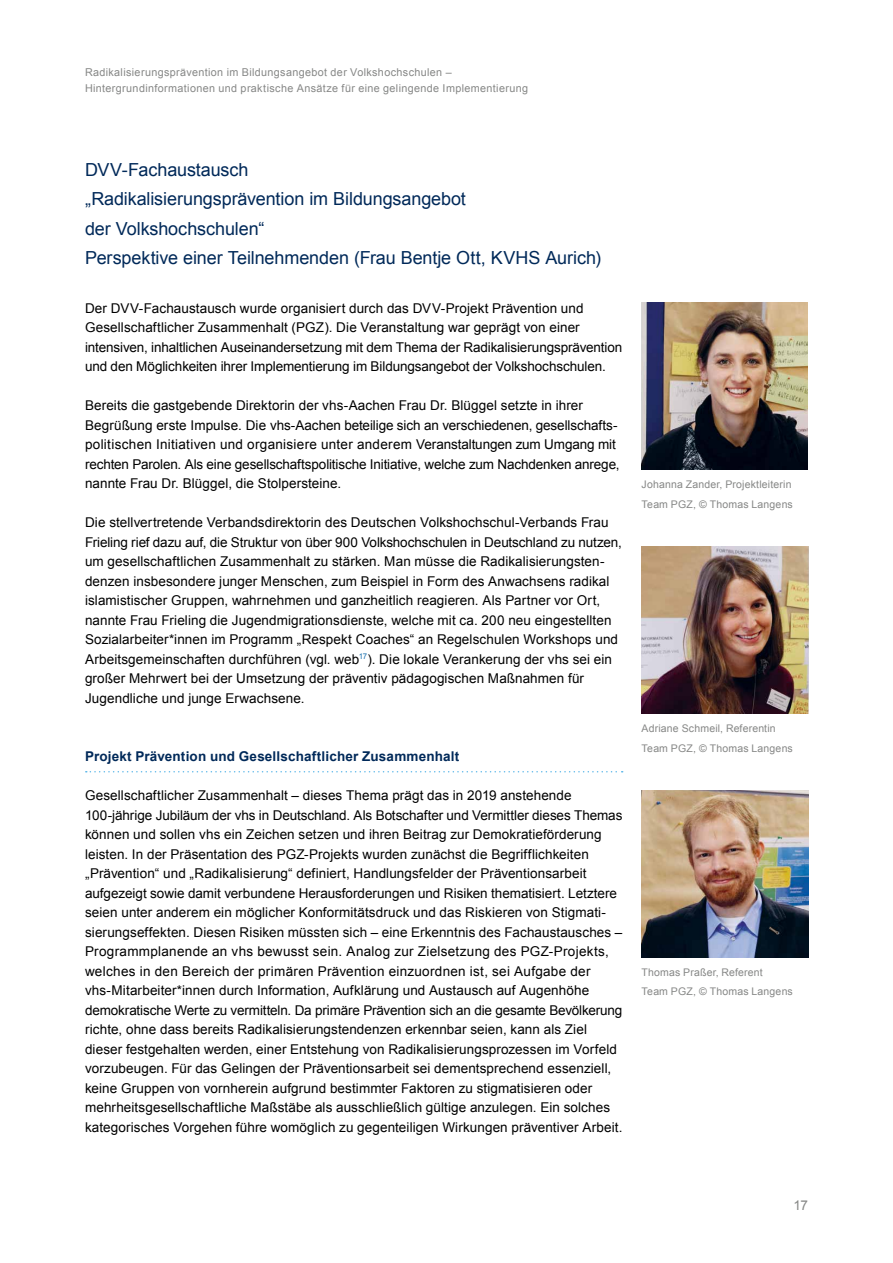
<style>
.page{position:relative;width:893px;height:1263px;background:#fff}
.page>*{position:absolute;margin:0;border:0;box-sizing:border-box;transform-origin:0 0}
.t1{font:18px/29.2px "Arial";letter-spacing:-.005em;color:#002959}
.t2{font:13.5px/19.5px "Arial";letter-spacing:.005em;color:#000}
.t3{font:700 13.5px "Arial";letter-spacing:.01em;color:#002959}
.t4{font:13.5px "Arial";color:#868786}
.t5{font:10.8px/16.5px "Arial";letter-spacing:.035em;color:#868786}
.t6{font:10.5px/19.5px "Arial";letter-spacing:.015em;color:#868786}
</style>
<div class="page">
<svg style="left:86px;top:771px;width:537px;height:1px"></svg>
<img style="left:642px;top:547px;width:166px;height:166px">
<img style="left:641px;top:303px;width:167px;height:166px">
<img style="left:642px;top:790px;width:166px;height:167px">
<p class="t5" style="left:85px;top:64px;width:445px">Radikalisierungsprävention im Bildungsangebot der Volkshochschulen –<br>Hintergrundinformationen und praktische Ansätze für eine gelingende Implementierung</p>
<h1 class="t1" style="left:85px;top:155px;width:517px">DVV-Fachaustausch<br>„Radikalisierungsprävention im Bildungsangebot<br>der Volkshochschulen“<br>Perspektive einer Teilnehmenden (Frau Bentje Ott, KVHS Aurich)</h1>
<p class="t2" style="left:85px;top:298px;width:539px">Der DVV-Fachaustausch wurde organisiert durch das DVV-Projekt Prävention und Gesellschaftlicher Zusammenhalt (PGZ). Die Veranstaltung war geprägt von einer intensiven, inhaltlichen Auseinandersetzung mit dem Thema der Radikalisierungsprävention und den Möglichkeiten ihrer Implementierung im Bildungsangebot der Volkshochschulen.</p>
<p class="t2" style="left:85px;top:396px;width:536px">Bereits die gastgebende Direktorin der vhs-Aachen Frau Dr. Blüggel setzte in ihrer Begrüßung erste Impulse. Die vhs-Aachen beteilige sich an verschiedenen, gesellschafts&shy;politischen Initiativen und organisiere unter anderem Veranstaltungen zum Umgang mit rechten Parolen. Als eine gesellschaftspolitische Initiative, welche zum Nachdenken anrege, nannte Frau Dr. Blüggel, die Stolpersteine.</p>
<p class="t2" style="left:85px;top:513px;width:538px">Die stellvertretende Verbandsdirektorin des Deutschen Volkshochschul-Verbands Frau Frieling rief dazu auf, die Struktur von über 900 Volkshochschulen in Deutschland zu nutzen, um gesellschaftlichen Zusammenhalt zu stärken. Man müsse die Radikalisierungsten&shy;denzen insbesondere junger Menschen, zum Beispiel in Form des Anwachsens radikal islamistischer Gruppen, wahrnehmen und ganzheitlich reagieren. Als Partner vor Ort, nannte Frau Frieling die Jugendmigrationsdienste, welche mit ca. 200 neu eingestellten Sozialarbeiter*innen im Programm „Respekt Coaches“ an Regelschulen Workshops und Arbeitsgemeinschaften durchführen (vgl. web<sup>17</sup>). Die lokale Verankerung der vhs sei ein großer Mehrwert bei der Umsetzung der präventiv pädagogischen Maßnahmen für Jugendliche und junge Erwachsene.</p>
<p class="t3" style="left:85px;top:748px;width:376px">Projekt Prävention und Gesellschaftlicher Zusammenhalt</p>
<p class="t2" style="left:85px;top:786px;width:539px">Gesellschaftlicher Zusammenhalt – dieses Thema prägt das in 2019 anstehende 100-jährige Jubiläum der vhs in Deutschland. Als Botschafter und Vermittler dieses Themas können und sollen vhs ein Zeichen setzen und ihren Beitrag zur Demokratieförderung leisten. In der Präsentation des PGZ-Projekts wurden zunächst die Begrifflichkeiten „Prävention“ und „Radikalisierung“ definiert, Handlungsfelder der Präventionsarbeit aufgezeigt sowie damit verbundene Herausforderungen und Risiken thematisiert. Letztere seien unter anderem ein möglicher Konformitätsdruck und das Riskieren von Stigmati&shy;sierungseffekten. Diesen Risiken müssten sich – eine Erkenntnis des Fachaustausches – Programmplanende an vhs bewusst sein. Analog zur Zielsetzung des PGZ-Projekts, welches in den Bereich der primären Prävention einzuordnen ist, sei Aufgabe der vhs-Mitarbeiter*innen durch Information, Aufklärung und Austausch auf Augenhöhe demokratische Werte zu vermitteln. Da primäre Prävention sich an die gesamte Bevölkerung richte, ohne dass bereits Radikalisierungstendenzen erkennbar seien, kann als Ziel dieser festgehalten werden, einer Entstehung von Radikalisierungsprozessen im Vorfeld vorzubeugen. Für das Gelingen der Präventionsarbeit sei dementsprechend essenziell, keine Gruppen von vornherein aufgrund bestimmter Faktoren zu stigmatisieren oder mehrheitsgesellschaftliche Maßstäbe als ausschließlich gültige anzulegen. Ein solches kategorisches Vorgehen führe womöglich zu gegenteiligen Wirkungen präventiver Arbeit.</p>
<p class="t6" style="left:642px;top:475px;width:153px">Johanna Zander, Projektleiterin<br>Team PGZ, © Thomas Langens</p>
<p class="t6" style="left:642px;top:719px;width:153px">Adriane Schmeil, Referentin<br>Team PGZ, © Thomas Langens</p>
<p class="t6" style="left:642px;top:962px;width:153px">Thomas Praßer, Referent<br>Team PGZ, © Thomas Langens</p>
<p class="t4" style="left:794px;top:1196px;width:16px">17</p>
</div>
